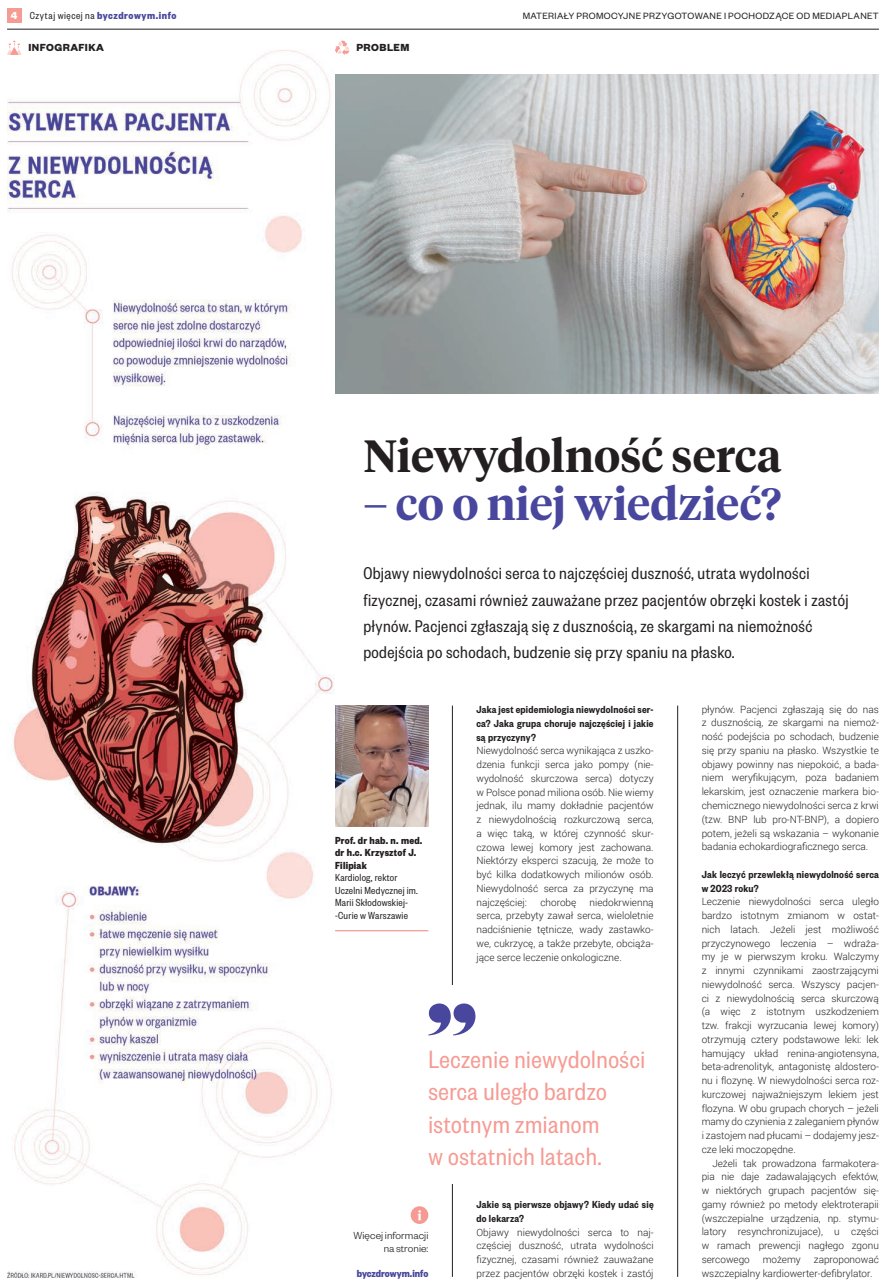
<style>
.page{position:relative;width:886px;height:1284px;background:#fff}
.page>*{position:absolute;margin:0;border:0;box-sizing:border-box;transform-origin:0 0}
.t1{font:600 45px "Tiempos Headline";color:#231f20}
.t2{font:600 45px "Tiempos Headline";color:#48479d}
.t3{font:27.5px/32.5px "Founders Grotesk Cond";letter-spacing:.02em;color:#f69b93}
.t4{font:18.75px/26.2px "Founders Grotesk Cond";letter-spacing:.02em;color:#231f20}
.t5{font:600 11.25px/13.8px "Founders Grotesk Cond";letter-spacing:.02em;color:#231f20}
.t6{font:11.25px/12.5px "Founders Grotesk Cond";letter-spacing:.02em;color:#231f20}
.t7{font:700 11.25px/12.5px "Founders Grotesk Cond";letter-spacing:.02em;color:#231f20}
.t8{font:700 11.25px "Founders Grotesk Cond";letter-spacing:.045em;color:#48479d}
.t9{font:300 11.25px/12.5px "Founders Grotesk";letter-spacing:.005em;color:#231f20;text-align:right}
.t10{font:700 11.25px "Founders Grotesk";letter-spacing:.04em;color:#231f20}
.t11{font:700 11.25px "Founders Grotesk Cond";letter-spacing:-.005em;color:#48479d}
.t12{font:300 10px/13.8px "Roboto";color:#231f20;text-align:justify}
.t13{font:10px "Founders Grotesk";letter-spacing:.035em;color:#231f20}
.s1{font-family:"Founders Grotesk";color:#fff}
.s2{font-weight:400;color:#231f20}
</style>
<div class="page">
<div style="left:7px;top:9px;width:14px;height:14px;background:#f69b93"></div>
<hr style="left:7px;top:29px;width:872px;height:1px;background:#231f20">
<img style="left:7px;top:50px;width:327px;height:1227px">
<img style="left:335px;top:74px;width:544px;height:319px">
<svg style="left:411px;top:1206px;width:17px;height:18px"></svg>
<hr style="left:452px;top:705px;width:1px;height:572px;background:#231f20">
<div style="left:428px;top:985px;width:226px;height:198px;background:#fff"></div>
<svg style="left:428px;top:1003px;width:47px;height:32px"></svg>
<hr style="left:677px;top:705px;width:1px;height:572px;background:#231f20">
<svg style="left:335px;top:41px;width:14px;height:14px"></svg>
<svg style="left:7px;top:41px;width:15px;height:14px"></svg>
<img style="left:335px;top:705px;width:93px;height:122px">
<hr style="left:335px;top:930px;width:93px;height:1px;background:#f69b93">
<p class="t8" style="left:11px;top:9px;width:167px"><span class="s1">4</span> <span class="s2">Czytaj więcej na</span> byczdrowym.info</p>
<p class="t13" style="left:523px;top:10px;width:358px">MATERIAŁY PROMOCYJNE PRZYGOTOWANE I POCHODZĄCE OD MEDIAPLANET</p>
<p class="t10" style="left:28px;top:41px;width:77px">INFOGRAFIKA</p>
<p class="t10" style="left:357px;top:41px;width:54px">PROBLEM</p>
<h1 class="t1" style="left:363px;top:425px;width:419px">Niewydolność serca</h1>
<h1 class="t2" style="left:363px;top:473px;width:419px">– co o niej wiedzieć?</h1>
<p class="t4" style="left:363px;top:559px;width:487px">Objawy niewydolności serca to najczęściej duszność, utrata wydolności fizycznej, czasami również zauważane przez pacjentów obrzęki kostek i zastój płynów. Pacjenci zgłaszają się z dusznością, ze skargami na niemożność podejścia po schodach, budzenie się przy spaniu na płasko.</p>
<p class="t7" style="left:335px;top:833px;width:89px">Prof. dr hab. n. med. dr h.c. Krzysztof J.<br>Filipiak</p>
<p class="t6" style="left:335px;top:871px;width:84px">Kardiolog, rektor<br>Uczelni Medycznej im.<br>Marii Skłodowskiej--Curie w Warszawie</p>
<p class="t5" style="left:476px;top:702px;width:179px;text-align:justify">Jaka jest epidemiologia niewydolności ser&shy;ca? Jaka grupa choruje najczęściej i jakie są przyczyny?</p>
<p class="t12" style="left:476px;top:743px;width:179px">Niewydolność serca wynikająca z uszko&shy;dzenia funkcji serca jako pompy (nie&shy;wydolność skurczowa serca) dotyczy w Polsce ponad miliona osób. Nie wiemy jednak, ilu mamy dokładnie pacjentów z niewydolnością rozkurczową serca, a więc taką, w której czynność skur&shy;czowa lewej komory jest zachowana.<br>Niektórzy eksperci szacują, że może to być kilka dodatkowych milionów osób.<br>Niewydolność serca za przyczynę ma najczęściej:</p>
<p class="t12" style="left:476px;top:895px;width:179px;text-indent:113px">niedokrwienną serca, przebyty zawał serca, wieloletnie nadciśnienie tętnicze, wady zastawko&shy;we, cukrzycę, a także przebyte, obciąża&shy;jące serce leczenie onkologiczne.</p>
<p class="t12" style="left:540px;top:895px;width:37px">chorobę</p>
<h2 class="t3" style="left:428px;top:1042px;width:218px">Leczenie niewydolności serca uległo bardzo istotnym zmianom<br>w ostatnich latach.</h2>
<p class="t9" style="left:353px;top:1229px;width:76px">Więcej informacji na stronie:</p>
<p class="t11" style="left:357px;top:1266px;width:73px">byczdrowym.info</p>
<p class="t5" style="left:476px;top:1197px;width:179px">Jakie są pierwsze objawy? Kiedy udać się do lekarza?</p>
<p class="t12" style="left:476px;top:1225px;width:179px">Objawy niewydolności serca to naj&shy;częściej duszność, utrata wydolności fizycznej, czasami również zauważane przez pacjentów obrzęki kostek i zastój</p>
<p class="t12" style="left:702px;top:702px;width:179px">płynów. Pacjenci zgłaszają się do nas z dusznością, ze skargami na niemoż&shy;ność podejścia po schodach, budzenie się przy spaniu na płasko. Wszystkie te objawy powinny nas niepokoić, a bada&shy;niem weryfikującym, poza badaniem lekarskim, jest oznaczenie markera bio&shy;chemicznego niewydolności serca z krwi (tzw. BNP lub pro-NT-BNP), a dopiero potem, jeżeli są wskazania – wykonanie badania echokardiograficznego serca.</p>
<p class="t5" style="left:702px;top:867px;width:179px">Jak leczyć przewlekłą niewydolność serca w 2023 roku?</p>
<p class="t12" style="left:702px;top:894px;width:179px">Leczenie niewydolności serca uległo bardzo istotnym zmianom w ostat&shy;nich latach. Jeżeli jest możliwość przyczynowego leczenia – wdraża&shy;my je w pierwszym kroku. Walczymy z innymi czynnikami zaostrzającymi niewydolność serca. Wszyscy pacjen&shy;ci z niewydolnością serca skurczową (a więc z istotnym uszkodzeniem tzw. frakcji wyrzucania lewej komory) otrzymują cztery podstawowe leki: lek hamujący układ renina-angiotensyna, beta-adrenolityk, antagonistę aldostero&shy;nu i flozynę. W niewydolności serca roz&shy;kurczowej najważniejszym lekiem jest flozyna. W obu grupach chorych – jeżeli mamy do czynienia z zaleganiem płynów i zastojem nad płucami – dodajemy jesz&shy;cze leki moczopędne.</p>
<p class="t12" style="left:702px;top:1156px;width:179px;text-indent:11px">Jeżeli tak prowadzona farmakotera&shy;pia nie daje zadawalających efektów, w niektórych grupach pacjentów się&shy;gamy również po metody elektroterapii (wszczepialne urządzenia, np. stymu&shy;latory resynchronizujace), u części w ramach prewencji nagłego zgonu sercowego</p>
<p class="t12" style="left:702px;top:1252px;width:179px;text-indent:112px">zaproponować wszczepialny kardiowerter-defibrylator.</p>
<p class="t12" style="left:763px;top:1252px;width:40px">możemy</p>
</div>
